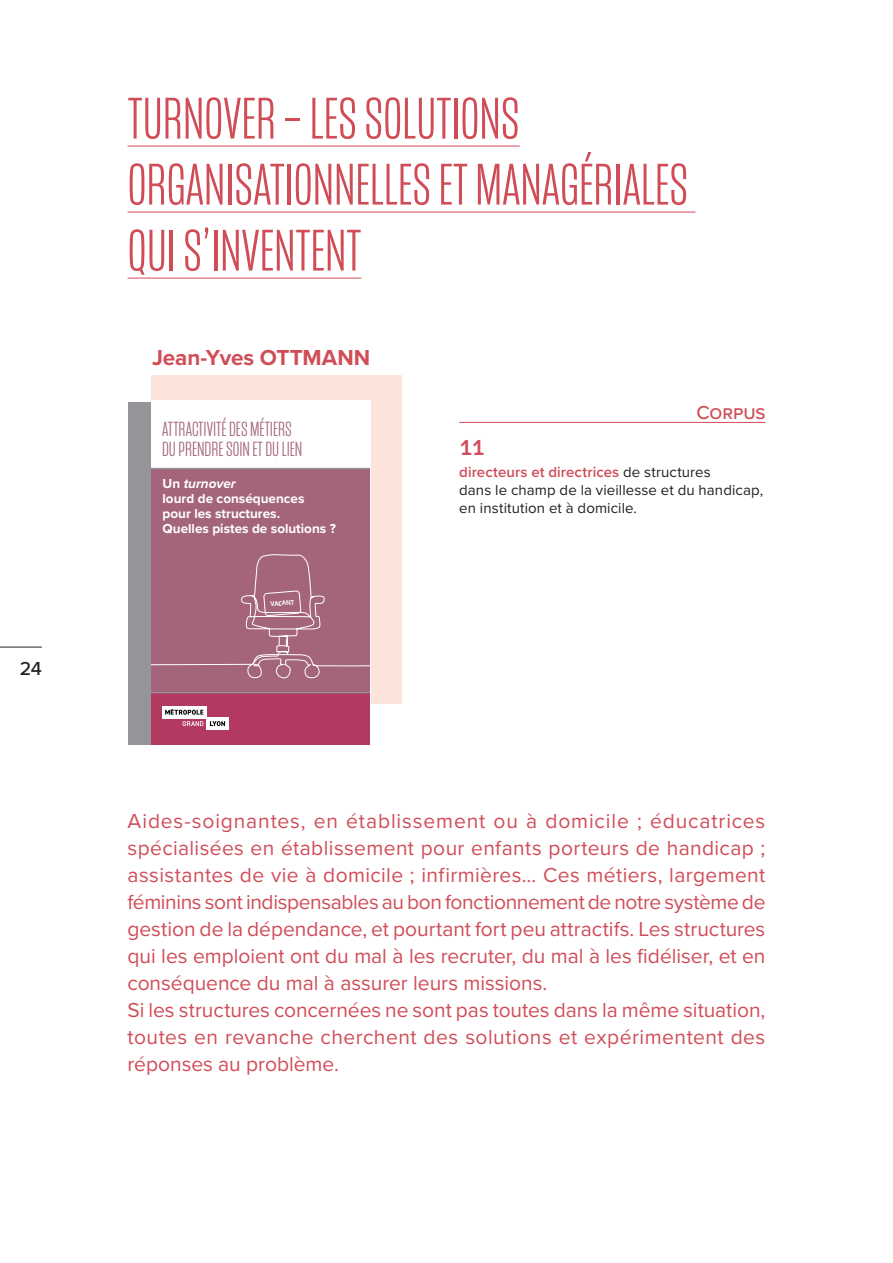
<style>
.page{position:relative;width:893px;height:1263px;background:#fff}
.page>*{position:absolute;margin:0;border:0;box-sizing:border-box;transform-origin:0 0}
.t1{font:300 60px/66px "Mongoose";color:#d04d58}
.t2{font:700 22.5px "Proxima Nova";color:#d04d58}
.t3{font:600 22.5px "Proxima Nova";color:#d04d58}
.t4{font:21px/27px "Proxima Nova";letter-spacing:.005em;color:#d04d58}
.t5{font:300 21px/20.2px "Mongoose";color:#a4657c}
.t6{font:500 19.5px "Proxima Nova";letter-spacing:-.005em;color:#d04d58}
.t7{font:500 19.5px "Proxima Nova";color:#231f20}
.t8{font:15px/18px "Proxima Nova";letter-spacing:.005em;color:#231f20}
.t9{font:700 13.5px/15px "Proxima Nova";color:#fff}
.t10{font:6.45px "Sketchnote Square";color:#fff}
.s1{font-style:italic}
.s2{font-weight:600;color:#d04d58}
</style>
<div class="page">
<hr style="left:0;top:647px;width:42px;height:1px;background:#231f20">
<div style="left:151px;top:376px;width:251px;height:328px;background:#fde4da"></div>
<div style="left:128px;top:400px;width:243px;height:338px;background:#fff"></div>
<hr style="left:128px;top:146px;width:392px;height:1px;background:#d04d58">
<hr style="left:128px;top:212px;width:567px;height:1px;background:#d04d58">
<hr style="left:128px;top:278px;width:233px;height:1px;background:#d04d58">
<div style="left:145px;top:468px;width:225px;height:277px;background:#a4657c"></div>
<div style="left:150px;top:693px;width:220px;height:52px;background:#b33960"></div>
<hr style="left:150px;top:468px;width:220px;height:1px;background:#939598">
<svg style="left:182px;top:721px;width:21px;height:5px"></svg>
<div style="left:206px;top:717px;width:23px;height:13px;background:#fff"></div>
<svg style="left:210px;top:721px;width:15px;height:5px"></svg>
<div style="left:163px;top:706px;width:44px;height:12px;background:#fff"></div>
<svg style="left:165px;top:709px;width:38px;height:6px"></svg>
<hr style="left:150px;top:692px;width:220px;height:1px;background:#939598">
<svg style="left:150px;top:554px;width:220px;height:124px"></svg>
<div style="left:128px;top:402px;width:22px;height:343px;background:#939598"></div>
<hr style="left:459px;top:422px;width:306px;height:1px;background:#d04d58">
<p class="t7" style="left:20px;top:654px;width:23px">24</p>
<h1 class="t1" style="left:128px;top:86px;width:562px">TURNOVER – LES SOLUTIONS<br>ORGANISATIONNELLES ET MANAGÉRIALES<br>QUI S’INVENTENT</h1>
<p class="t2" style="left:152px;top:340px;width:220px">Jean-Yves OTTMANN</p>
<p class="t5" style="left:162px;top:419px;width:142px">ATTRACTIVITÉ DES MÉTIERS<br>DU PRENDRE SOIN ET DU LIEN</p>
<p class="t9" style="left:163px;top:475px;width:175px">Un <span class="s1">turnover<br></span>lourd de conséquences pour les structures.<br>Quelles pistes de solutions ?</p>
<p class="t10" style="left:270px;top:599px;width:26px;rotate:-4deg">VACANT</p>
<p class="t6" style="left:696px;top:397px;width:71px">Corpus</p>
<p class="t3" style="left:459px;top:430px;width:28px">11</p>
<p class="t8" style="left:459px;top:462px;width:305px"><span class="s2">directeurs et directrices</span> de structures<br>dans le champ de la vieillesse et du handicap, en institution et à domicile.</p>
<p class="t4" style="left:128px;top:807px;width:639px">Aides-soignantes, en établissement ou à domicile ; éducatrices spécialisées en établissement pour enfants porteurs de handicap ; assistantes de vie à domicile ; infirmières… Ces métiers, largement féminins sont indispensables au bon fonctionnement de notre système de gestion de la dépendance, et pourtant fort peu attractifs. Les structures qui les emploient ont du mal à les recruter, du mal à les fidéliser, et en conséquence du mal à assurer leurs missions.<br>Si les structures concernées ne sont pas toutes dans la même situation, toutes en revanche cherchent des solutions et expérimentent des réponses au problème.</p>
</div>
